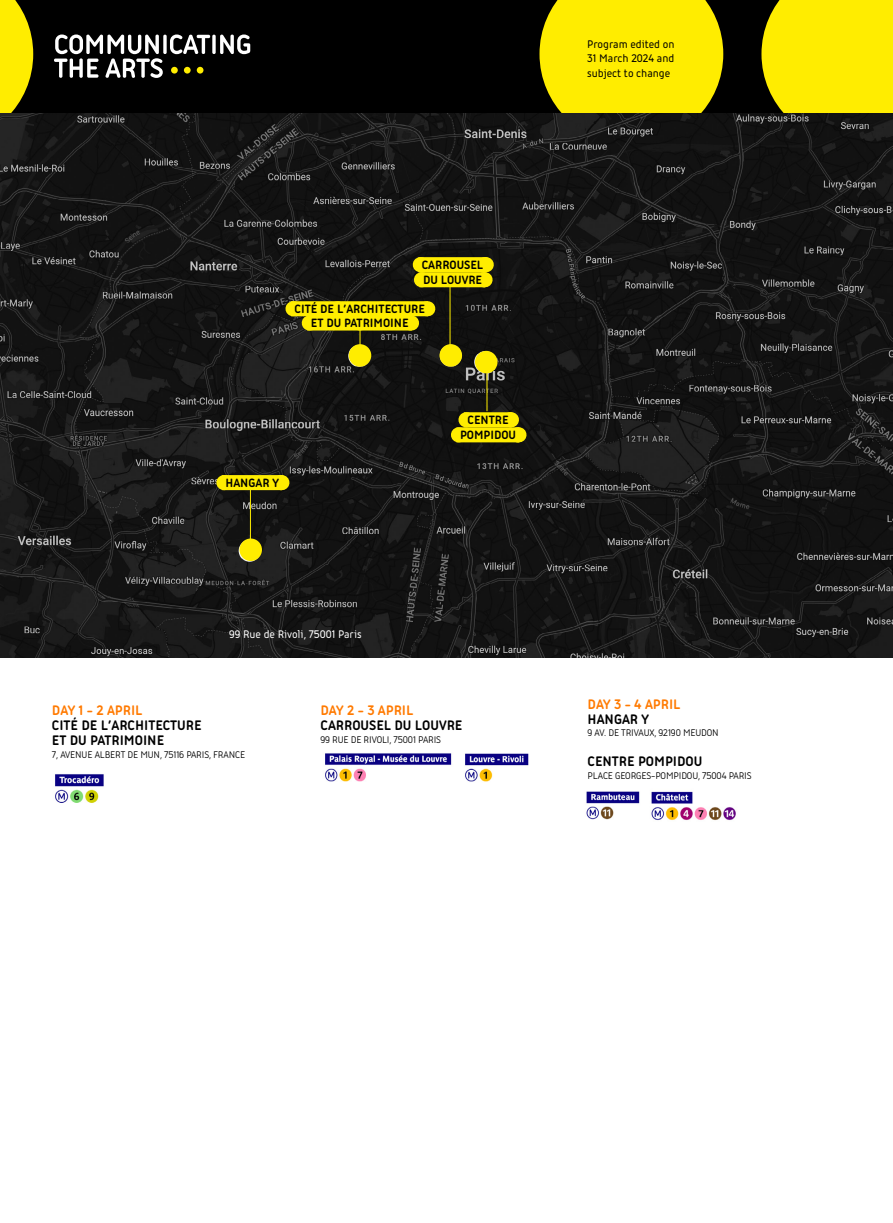
<style>
.page{position:relative;width:893px;height:1223px;background:#fff}
.page>*{position:absolute;margin:0;border:0;box-sizing:border-box;transform-origin:0 0}
.H4_Title{font:700 15px/15px "Iconic";color:#000}
.H3_Time{font:700 15px "Iconic";color:#ff7a00}
.t1{font:700 13.05px "Iconic";color:#000}
.t2{font:500 12px/14.4px "Iconic";color:#000;text-align:justify}
.t3{font:500 12px "Iconic";color:#fff}
.Location{font:10.5px "Iconic";letter-spacing:-.01em;color:#000}
</style>
<div class="page">
<img style="left:0;top:112px;width:893px;height:545px">
<hr style="left:250px;top:486px;width:1px;height:64px;background:#ffed00">
<hr style="left:450px;top:286px;width:1px;height:63px;background:#ffed00">
<hr style="left:487px;top:373px;width:1px;height:38px;background:#ffed00">
<div style="left:0;top:0;width:893px;height:112px;background:#000"></div>
<svg style="left:0;top:0;width:33px;height:112px"></svg>
<svg style="left:539px;top:0;width:184px;height:112px;background:#eddc00"></svg>
<div style="left:761px;top:0;width:132px;height:112px;background:#ffed00"></div>
<svg style="left:54px;top:34px;width:196px;height:44px"></svg>
<div style="left:291px;top:301px;width:137px;height:15px;background:#ffed00"></div>
<svg style="left:338px;top:301px;width:67px;height:54px"></svg>
<div style="left:307px;top:315px;width:105px;height:15px;background:#ffed00"></div>
<div style="left:418px;top:257px;width:68px;height:15px;background:#ffed00"></div>
<svg style="left:453px;top:257px;width:33px;height:30px"></svg>
<div style="left:419px;top:272px;width:66px;height:15px;background:#ffed00"></div>
<div style="left:464px;top:412px;width:48px;height:15px;background:#ffed00"></div>
<svg style="left:488px;top:412px;width:31px;height:15px"></svg>
<div style="left:456px;top:427px;width:63px;height:15px;background:#ffed00"></div>
<div style="left:222px;top:475px;width:60px;height:15px;background:#ffed00"></div>
<img style="left:55px;top:774px;width:49px;height:29px">
<div style="left:349px;top:344px;width:22px;height:23px;background:#ffed00;border-radius:50%"></div>
<div style="left:440px;top:344px;width:22px;height:23px;background:#ffed00;border-radius:50%"></div>
<div style="left:475px;top:351px;width:22px;height:22px;background:#ffed00;border-radius:50%"></div>
<div style="left:239px;top:538px;width:23px;height:23px;background:#ffed00;border-radius:50%"></div>
<img style="left:586px;top:791px;width:54px;height:29px">
<img style="left:651px;top:791px;width:85px;height:30px">
<img style="left:325px;top:753px;width:127px;height:29px">
<img style="left:465px;top:753px;width:64px;height:29px">
<p class="t2" style="left:587px;top:36px;width:89px">Program edited on 31 March 2024 and subject to change</p>
<p class="t1" style="left:422px;top:256px;width:63px">CARROUSEL</p>
<p class="t1" style="left:423px;top:271px;width:61px">DU LOUVRE</p>
<p class="t1" style="left:295px;top:300px;width:132px">CITÉ DE L’ARCHITECTURE</p>
<p class="t1" style="left:311px;top:314px;width:99px">ET DU PATRIMOINE</p>
<p class="t1" style="left:225px;top:473px;width:55px">HANGAR Y</p>
<p class="t1" style="left:467px;top:411px;width:42px">CENTRE</p>
<p class="t1" style="left:460px;top:426px;width:58px">POMPIDOU</p>
<p class="t3" style="left:229px;top:625px;width:134px">99 Rue de Rivoli, 75001 Paris</p>
<p class="H3_Time" style="left:52px;top:699px;width:92px">DAY 1 - 2 APRIL</p>
<p class="H4_Title" style="left:52px;top:716px;width:151px">CITÉ DE L’ARCHITECTURE<br>ET DU PATRIMOINE</p>
<p class="Location" style="left:52px;top:747px;width:195px">7, AVENUE ALBERT DE MUN, 75116 PARIS, FRANCE</p>
<p class="H3_Time" style="left:321px;top:699px;width:94px">DAY 2 - 3 APRIL</p>
<p class="H4_Title" style="left:321px;top:716px;width:143px">CARROUSEL DU LOUVRE</p>
<p class="Location" style="left:321px;top:732px;width:122px">99 RUE DE RIVOLI, 75001 PARIS</p>
<p class="H3_Time" style="left:588px;top:693px;width:94px">DAY 3 - 4 APRIL</p>
<p class="H4_Title" style="left:588px;top:710px;width:63px">HANGAR Y</p>
<p class="Location" style="left:588px;top:726px;width:133px">9 AV. DE TRIVAUX, 92190 MEUDON</p>
<p class="H4_Title" style="left:588px;top:753px;width:116px">CENTRE POMPIDOU</p>
<p class="Location" style="left:588px;top:768px;width:165px">PLACE GEORGES-POMPIDOU, 75004 PARIS</p>
</div>
